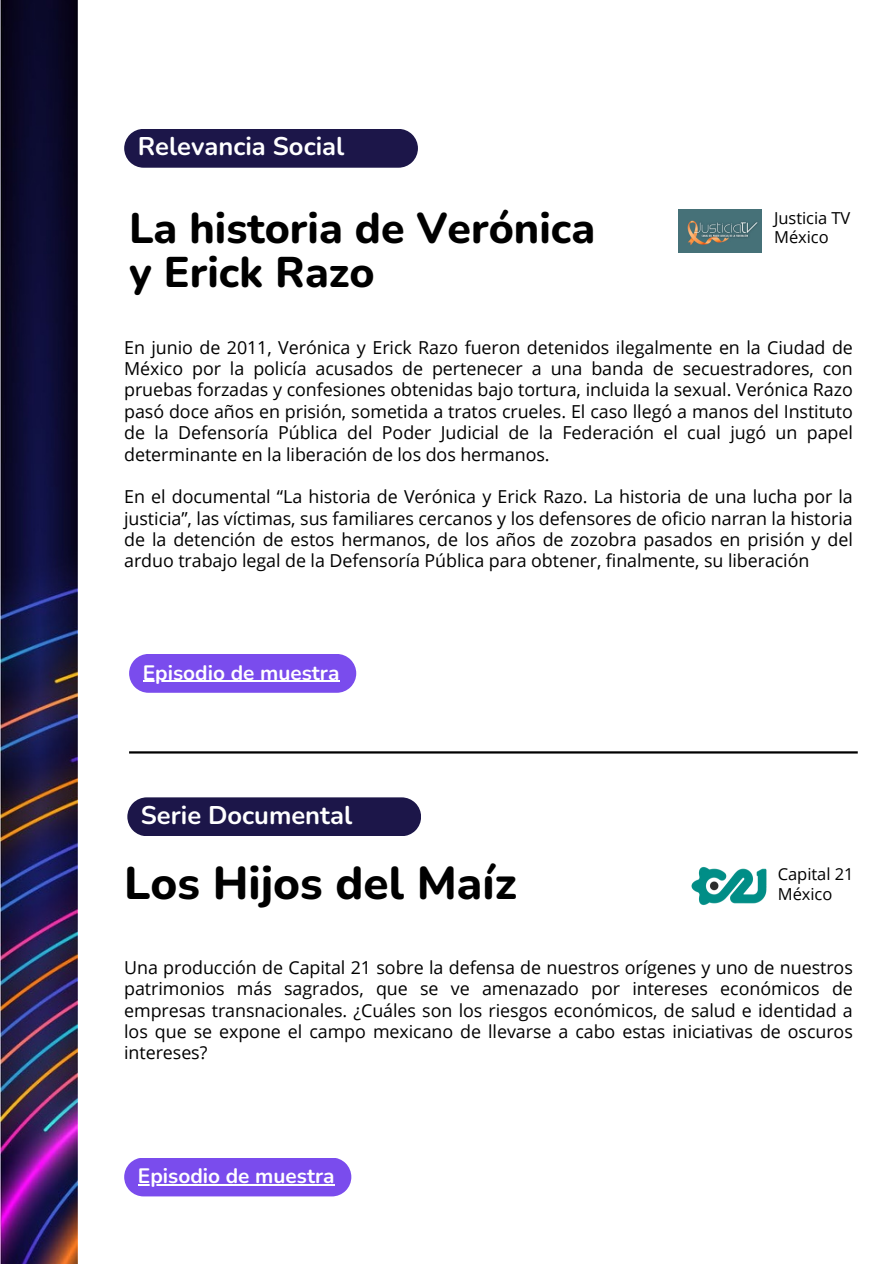
<style>
.page{position:relative;width:894px;height:1264px;background:#fff}
.page>*{position:absolute;margin:0;border:0;box-sizing:border-box;transform-origin:0 0}
.t1{font:800 45.75px "Nunito";color:#000}
.t2{font:800 42.75px "Nunito";color:#000}
.t3{font:700 25.5px "Nunito";color:#fff}
.t4{font:700 20.85px "Nunito";color:#fff}
.t5{font:17.85px/21.3px "Open Sans";letter-spacing:-.005em;color:#000;text-align:justify}
.t6{font:16.5px "Open Sans";letter-spacing:-.005em;color:#000}
</style>
<div class="page">
<img style="left:0;top:0;width:78px;height:1263px">
<div style="left:124px;top:129px;width:294px;height:39px;background:#1c1649"></div>
<div style="left:129px;top:654px;width:227px;height:38px;background:#7a4ced"></div>
<img style="left:678px;top:209px;width:83px;height:43px">
<hr style="left:143px;top:680px;width:196px;height:1px;background:#fff">
<hr style="left:129px;top:751px;width:728px;height:2px;background:#000">
<div style="left:127px;top:797px;width:294px;height:39px;background:#1c1649"></div>
<div style="left:124px;top:1158px;width:227px;height:38px;background:#7a4ced"></div>
<hr style="left:138px;top:1184px;width:196px;height:1px;background:#fff">
<img style="left:691px;top:866px;width:76px;height:40px">
<p class="t3" style="left:138px;top:129px;width:208px">Relevancia Social</p>
<p class="t2" style="left:129px;top:200px;width:467px">La historia de Verónica</p>
<p class="t2" style="left:129px;top:244px;width:247px">y Erick Razo</p>
<p class="t6" style="left:774px;top:206px;width:78px">Justicia TV</p>
<p class="t6" style="left:774px;top:226px;width:56px">México</p>
<h2 class="t5" style="left:124px;top:336px;width:730px">En junio de 2011, Verónica y Erick Razo fueron detenidos ilegalmente en la Ciudad de México por la policía acusados de pertenecer a una banda de secuestradores, con pruebas forzadas y confesiones obtenidas bajo tortura, incluida la sexual. Verónica Razo pasó doce años en prisión, sometida a tratos crueles. El caso llegó a manos del Instituto de la Defensoría Pública del Poder Judicial de la Federación el cual jugó un papel determinante en la liberación de los dos hermanos.</h2>
<h1 class="t5" style="left:124px;top:485px;width:730px">En el documental “La historia de Verónica y Erick Razo. La historia de una lucha por la justicia”, las víctimas, sus familiares cercanos y los defensores de oficio narran la historia de la detención de estos hermanos, de los años de zozobra pasados en prisión y del arduo trabajo legal de la Defensoría Pública para obtener, finalmente, su liberación</h1>
<p class="t4" style="left:143px;top:658px;width:198px">Episodio de muestra</p>
<p class="t3" style="left:141px;top:797px;width:213px">Serie Documental</p>
<h2 class="t1" style="left:124px;top:852px;width:394px">Los Hijos del Maíz</h2>
<h1 class="t6" style="left:777px;top:862px;width:77px">Capital 21</h1>
<p class="t6" style="left:777px;top:882px;width:56px">México</p>
<p class="t5" style="left:124px;top:956px;width:730px">Una producción de Capital 21 sobre la defensa de nuestros orígenes y uno de nuestros patrimonios más sagrados, que se ve amenazado por intereses económicos de empresas transnacionales. ¿Cuáles son los riesgos económicos, de salud e identidad a los que se expone el campo mexicano de llevarse a cabo estas iniciativas de oscuros intereses?</p>
<h3 class="t4" style="left:138px;top:1162px;width:198px">Episodio de muestra</h3>
</div>
